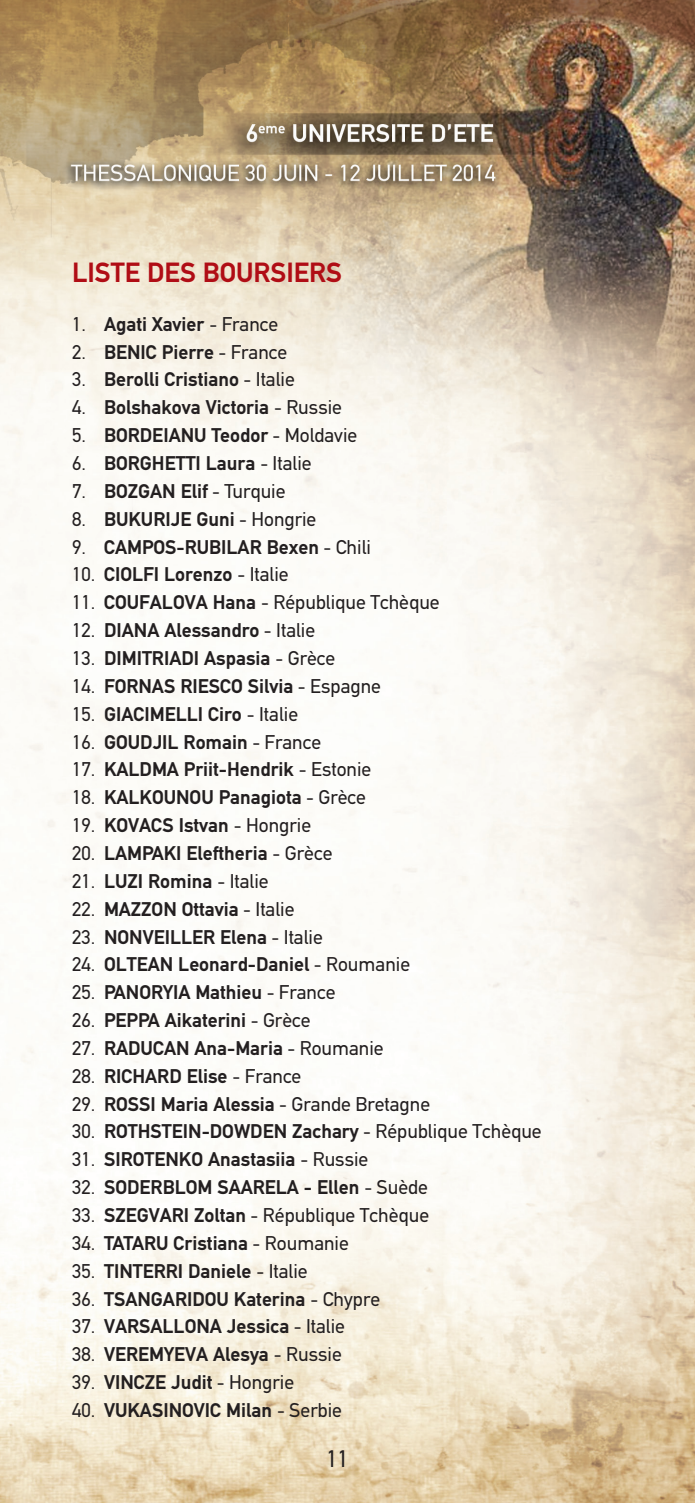
<style>
.page{position:relative;width:695px;height:1503px;background:#fff}
.page>*{position:absolute;margin:0;border:0;box-sizing:border-box;transform-origin:0 0}
.t1{font:700 28px "PF Din Text";color:#b00d15}
.t2{font:24px "PF Din Text";color:#231f20}
.t3{font:700 20px "PF Din Text";color:#231f20}
.t4{font:20px "PF Din Text";color:#231f20}
.s1{font-weight:400}
.s2{font-weight:700}
</style>
<div class="page">
<img style="left:0;top:0;width:694px;height:1502px">
<h1 class="t1" style="left:72px;top:256px;width:271px">LISTE DES BOURSIERS</h1>
<p class="t3" style="left:72px;top:312px;width:208px"><span class="s1">1.</span> Agati Xavier <span class="s1">- France</span></p>
<p class="t3" style="left:72px;top:340px;width:217px"><span class="s1">2.</span> BENIC Pierre <span class="s1">- France</span></p>
<p class="t3" style="left:72px;top:368px;width:224px"><span class="s1">3.</span> Berolli Cristiano <span class="s1">- Italie</span></p>
<p class="t3" style="left:72px;top:396px;width:271px"><span class="s1">4.</span> Bolshakova Victoria <span class="s1">- Russie</span></p>
<p class="t3" style="left:72px;top:423px;width:287px"><span class="s1">5.</span> BORDEIANU Teodor <span class="s1">- Moldavie</span></p>
<p class="t3" style="left:72px;top:451px;width:241px"><span class="s1">6.</span> BORGHETTI Laura <span class="s1">- Italie</span></p>
<p class="t4" style="left:72px;top:479px;width:215px">7. <span class="s2">BOZGAN Elif</span> - Turquie</p>
<p class="t3" style="left:72px;top:507px;width:246px"><span class="s1">8.</span> BUKURIJE Guni <span class="s1">- Hongrie</span></p>
<p class="t3" style="left:72px;top:535px;width:300px"><span class="s1">9.</span> CAMPOS-RUBILAR Bexen <span class="s1">- Chili</span></p>
<p class="t3" style="left:72px;top:563px;width:218px"><span class="s1">10.</span> CIOLFI Lorenzo <span class="s1">- Italie</span></p>
<p class="t4" style="left:72px;top:591px;width:369px">11. <span class="s2">COUFALOVA Hana</span> - République Tchèque</p>
<p class="t3" style="left:72px;top:618px;width:245px"><span class="s1">12.</span> DIANA Alessandro <span class="s1">- Italie</span></p>
<p class="t3" style="left:72px;top:646px;width:265px"><span class="s1">13.</span> DIMITRIADI Aspasia <span class="s1">- Grèce</span></p>
<p class="t3" style="left:72px;top:674px;width:310px"><span class="s1">14.</span> FORNAS RIESCO Silvia <span class="s1">- Espagne</span></p>
<p class="t3" style="left:72px;top:702px;width:227px"><span class="s1">15.</span> GIACIMELLI Ciro <span class="s1">- Italie</span></p>
<p class="t3" style="left:72px;top:730px;width:250px"><span class="s1">16.</span> GOUDJIL Romain <span class="s1">- France</span></p>
<p class="t3" style="left:72px;top:758px;width:301px"><span class="s1">17.</span> KALDMA Priit-Hendrik <span class="s1">- Estonie</span></p>
<p class="t3" style="left:72px;top:785px;width:295px"><span class="s1">18.</span> KALKOUNOU Panagiota <span class="s1">- Grèce</span></p>
<p class="t3" style="left:72px;top:813px;width:240px"><span class="s1">19.</span> KOVACS Istvan <span class="s1">- Hongrie</span></p>
<p class="t3" style="left:72px;top:841px;width:262px"><span class="s1">20.</span> LAMPAKI Eleftheria <span class="s1">- Grèce</span></p>
<p class="t4" style="left:72px;top:869px;width:198px">21. <span class="s2">LUZI Romina</span> - Italie</p>
<p class="t3" style="left:72px;top:897px;width:224px"><span class="s1">22.</span> MAZZON Ottavia <span class="s1">- Italie</span></p>
<p class="t3" style="left:72px;top:925px;width:252px"><span class="s1">23.</span> NONVEILLER Elena <span class="s1">- Italie</span></p>
<p class="t3" style="left:72px;top:952px;width:339px"><span class="s1">24.</span> OLTEAN Leonard-Daniel <span class="s1">- Roumanie</span></p>
<p class="t3" style="left:72px;top:980px;width:265px"><span class="s1">25.</span> PANORYIA Mathieu <span class="s1">- France</span></p>
<p class="t3" style="left:72px;top:1008px;width:240px"><span class="s1">26.</span> PEPPA Aikaterini <span class="s1">- Grèce</span></p>
<p class="t3" style="left:72px;top:1036px;width:313px"><span class="s1">27.</span> RADUCAN Ana-Maria <span class="s1">- Roumanie</span></p>
<p class="t3" style="left:72px;top:1064px;width:231px"><span class="s1">28.</span> RICHARD Elise <span class="s1">- France</span></p>
<p class="t4" style="left:72px;top:1092px;width:359px">29. <span class="s2">ROSSI Maria Alessia</span> - Grande Bretagne</p>
<p class="t3" style="left:72px;top:1119px;width:471px"><span class="s1">30.</span> ROTHSTEIN-DOWDEN Zachary <span class="s1">- République Tchèque</span></p>
<p class="t3" style="left:72px;top:1147px;width:298px"><span class="s1">31.</span> SIROTENKO Anastasiia <span class="s1">- Russie</span></p>
<p class="t3" style="left:72px;top:1175px;width:170px"><span class="s1">32.</span> SODERBLOM Saarela</p>
<p class="t3" style="left:304px;top:1175px;width:126px">- Ellen <span class="s1">- Suède</span></p>
<p class="t4" style="left:72px;top:1203px;width:358px">33. <span class="s2">SZEGVARI Zoltan</span> - République Tchèque</p>
<p class="t3" style="left:72px;top:1231px;width:278px"><span class="s1">34.</span> TATARU Cristiana <span class="s1">- Roumanie</span></p>
<p class="t3" style="left:72px;top:1259px;width:237px"><span class="s1">35.</span> TINTERRI Daniele <span class="s1">- Italie</span></p>
<p class="t3" style="left:72px;top:1287px;width:309px"><span class="s1">36.</span> TSANGARIDOU Katerina <span class="s1">- Chypre</span></p>
<p class="t3" style="left:72px;top:1314px;width:274px"><span class="s1">37.</span> VARSALLONA Jessica <span class="s1">- Italie</span></p>
<p class="t3" style="left:72px;top:1342px;width:271px"><span class="s1">38.</span> VEREMYEVA Alesya <span class="s1">- Russie</span></p>
<p class="t4" style="left:72px;top:1370px;width:223px">39. <span class="s2">VINCZE Judit</span> - Hongrie</p>
<p class="t3" style="left:72px;top:1398px;width:271px"><span class="s1">40.</span> VUKASINOVIC Milan <span class="s1">- Serbie</span></p>
<p class="t2" style="left:326px;top:1444px;width:24px">11</p>
</div>
